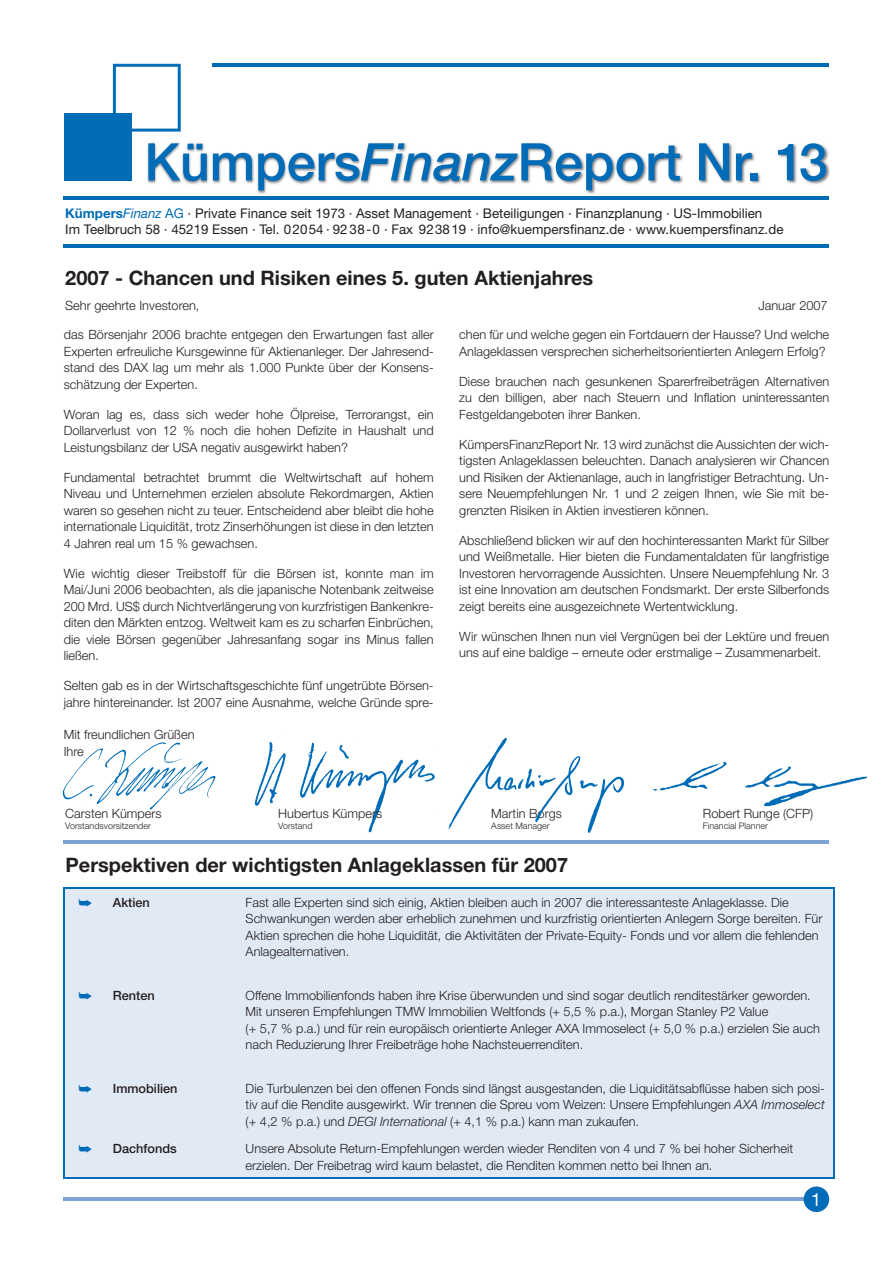
<style>
.page{position:relative;width:893px;height:1263px;background:#fff}
.page>*{position:absolute;margin:0;border:0;box-sizing:border-box;transform-origin:0 0}
.t1{font:500 51.9px "Helvetica Neue";color:#006cb7}
.t2{font:700 19.95px "Helvetica Neue";color:#231f20}
.t3{font:18px "Helvetica Neue";color:#fff}
.t4{font:13.35px/16.5px "Helvetica Neue";color:#231f20}
.t5{font:300 12.75px/16.5px "Helvetica Neue";color:#231f20;text-align:justify}
.t6{font:500 12.75px "Helvetica Neue";color:#231f20}
.t7{font:300 9px "Helvetica Neue";color:#231f20}
.s1{font-style:italic}
.s2{font-weight:700;color:#006cb7}
.s3{font-style:italic;color:#006cb7}
.s4{color:#006cb7}
</style>
<div class="page">
<img style="left:62px;top:742px;width:154px;height:68px">
<img style="left:254px;top:741px;width:175px;height:92px">
<img style="left:429px;top:738px;width:220px;height:106px">
<hr style="left:64px;top:840px;width:765px;height:3px;background:#7da3d5">
<hr style="left:64px;top:244px;width:765px;height:3px;background:#006cb7">
<svg style="left:113px;top:64px;width:68px;height:68px"></svg>
<div style="left:64px;top:113px;width:68px;height:68px;background:#006cb7"></div>
<hr style="left:212px;top:64px;width:617px;height:3px;background:#006cb7">
<hr style="left:64px;top:196px;width:765px;height:3px;background:#006cb7">
<hr style="left:64px;top:1198px;width:744px;height:3px;background:#7da3d5">
<div style="left:804px;top:1186px;width:25px;height:26px;background:#006cb7;border-radius:50%"></div>
<img style="left:147px;top:143px;width:683px;height:51px">
<img style="left:626px;top:738px;width:241px;height:94px">
<div style="left:65px;top:889px;width:769px;height:288px;background:#e1e9f5"></div>
<hr style="left:64px;top:888px;width:43px;height:1px;background:#006cb7">
<hr style="left:64px;top:889px;width:1px;height:92px;background:#006cb7">
<hr style="left:107px;top:888px;width:728px;height:1px;background:#006cb7">
<hr style="left:834px;top:889px;width:1px;height:92px;background:#006cb7">
<hr style="left:64px;top:981px;width:1px;height:93px;background:#006cb7">
<hr style="left:834px;top:981px;width:1px;height:93px;background:#006cb7">
<hr style="left:64px;top:1074px;width:1px;height:60px;background:#006cb7">
<hr style="left:834px;top:1074px;width:1px;height:60px;background:#006cb7">
<hr style="left:64px;top:1134px;width:1px;height:43px;background:#006cb7">
<hr style="left:834px;top:1134px;width:1px;height:43px;background:#006cb7">
<hr style="left:64px;top:1177px;width:771px;height:1px;background:#006cb7">
<svg style="left:79px;top:899px;width:13px;height:8px"></svg>
<svg style="left:79px;top:992px;width:13px;height:8px"></svg>
<svg style="left:79px;top:1085px;width:13px;height:8px"></svg>
<svg style="left:79px;top:1145px;width:13px;height:8px"></svg>
<p class="t1" style="left:144px;top:131px;width:685px">Kümpers<span class="s1">Finanz</span>Report Nr. 13</p>
<p class="t4" style="left:65px;top:205px;width:720px"><span class="s2">Kümpers</span><span class="s3">Finanz</span> <span class="s4">AG</span> · Private Finance seit 1973 · Asset Management · Beteiligungen · Finanzplanung · US-Immobilien<br>Im Teelbruch 58 · 45219 Essen · Tel. 02054 · 92 38-0 · Fax 923819 · info@kuempersfinanz.de · www.kuempersfinanz.de</p>
<p class="t2" style="left:65px;top:266px;width:529px">2007 - Chancen und Risiken eines 5. guten Aktienjahres</p>
<p class="t5" style="left:65px;top:296px;width:136px">Sehr geehrte Investoren,</p>
<p class="t5" style="left:758px;top:296px;width:71px">Januar 2007</p>
<p class="t5" style="left:64px;top:326px;width:371px">das Börsenjahr 2006 brachte entgegen den Erwartungen fast aller Experten erfreuliche Kursgewinne für Aktienanleger. Der Jahresend&shy;stand des DAX lag um mehr als 1.000 Punkte über der Konsens&shy;schätzung der Experten.</p>
<p class="t5" style="left:64px;top:406px;width:371px">Woran lag es, dass sich weder hohe Ölpreise, Terrorangst, ein Dollarverlust von 12 % noch die hohen Defizite in Haushalt und Leistungsbilanz der USA negativ ausgewirkt haben?</p>
<p class="t5" style="left:64px;top:469px;width:371px">Fundamental betrachtet brummt die Weltwirtschaft auf hohem Niveau und Unternehmen erzielen absolute Rekordmargen, Aktien waren so gesehen nicht zu teuer. Entscheidend aber bleibt die hohe internationale Liquidität, trotz Zinserhöhungen ist diese in den letzten 4 Jahren real um 15 % gewachsen.</p>
<p class="t5" style="left:64px;top:565px;width:371px">Wie wichtig dieser Treibstoff für die Börsen ist, konnte man im Mai/Juni 2006 beobachten, als die japanische Notenbank zeitweise 200 Mrd. US$ durch Nichtverlängerung von kurzfristigen Bankenkre&shy;diten den Märkten entzog. Weltweit kam es zu scharfen Einbrüchen, die viele Börsen gegenüber Jahresanfang sogar ins Minus fallen ließen.</p>
<p class="t5" style="left:64px;top:677px;width:371px">Selten gab es in der Wirtschaftsgeschichte fünf ungetrübte Börsen&shy;jahre hintereinander. Ist 2007 eine Ausnahme, welche Gründe spre-</p>
<p class="t5" style="left:64px;top:726px;width:132px">Mit freundlichen Grüßen<br>Ihre</p>
<p class="t5" style="left:459px;top:326px;width:371px">chen für und welche gegen ein Fortdauern der Hausse? Und welche<br>Anlageklassen versprechen sicherheitsorientierten Anlegern Erfolg?</p>
<p class="t5" style="left:459px;top:373px;width:371px">Diese brauchen nach gesunkenen Sparerfreibeträgen Alternativen zu den billigen, aber nach Steuern und Inflation uninteressanten Festgeldangeboten ihrer Banken.</p>
<p class="t5" style="left:459px;top:436px;width:371px">KümpersFinanzReport Nr. 13 wird zunächst die Aussichten der wich&shy;tigsten Anlageklassen beleuchten. Danach analysieren wir Chancen und Risiken der Aktienanlage, auch in langfristiger Betrachtung. Un&shy;sere Neuempfehlungen Nr. 1 und 2 zeigen Ihnen, wie Sie mit be&shy;grenzten Risiken in Aktien investieren können.</p>
<p class="t5" style="left:459px;top:532px;width:371px">Abschließend blicken wir auf den hochinteressanten Markt für Silber und Weißmetalle. Hier bieten die Fundamentaldaten für langfristige Investoren hervorragende Aussichten. Unsere Neuempfehlung Nr. 3 ist eine Innovation am deutschen Fondsmarkt. Der erste Silberfonds zeigt bereits eine ausgezeichnete Wertentwicklung.</p>
<p class="t5" style="left:459px;top:628px;width:371px">Wir wünschen Ihnen nun viel Vergnügen bei der Lektüre und freuen uns auf eine baldige – erneute oder erstmalige – Zusammenarbeit.</p>
<p class="t5" style="left:65px;top:805px;width:98px">Carsten Kümpers</p>
<p class="t5" style="left:278px;top:805px;width:105px">Hubertus Kümpers</p>
<p class="t5" style="left:491px;top:805px;width:72px">Martin Borgs</p>
<p class="t5" style="left:703px;top:805px;width:112px">Robert Runge (CFP)</p>
<p class="t7" style="left:65px;top:820px;width:87px">Vorstandsvorsitzender</p>
<p class="t7" style="left:278px;top:820px;width:36px">Vorstand</p>
<p class="t7" style="left:491px;top:820px;width:60px">Asset Manager</p>
<p class="t7" style="left:703px;top:820px;width:67px">Financial Planner</p>
<p class="t2" style="left:66px;top:853px;width:504px">Perspektiven der wichtigsten Anlageklassen für 2007</p>
<p class="t6" style="left:113px;top:894px;width:39px">Aktien</p>
<p class="t5" style="left:246px;top:894px;width:578px;text-align:left">Fast alle Experten sind sich einig, Aktien bleiben auch in 2007 die interessanteste Anlageklasse. Die Schwankungen werden aber erheblich zunehmen und kurzfristig orientierten Anlegern Sorge bereiten. Für Aktien sprechen die hohe Liquidität, die Aktivitäten der Private-Equity- Fonds und vor allem die fehlenden Anlagealternativen.</p>
<p class="t6" style="left:113px;top:988px;width:44px">Renten</p>
<p class="t5" style="left:246px;top:987px;width:576px;text-align:left">Offene Immobilienfonds haben ihre Krise überwunden und sind sogar deutlich renditestärker geworden.<br>Mit unseren Empfehlungen TMW Immobilien Weltfonds (+ 5,5 % p.a.), Morgan Stanley P2 Value<br>(+ 5,7 % p.a.) und für rein europäisch orientierte Anleger AXA Immoselect (+ 5,0 % p.a.) erzielen Sie auch nach Reduzierung Ihrer Freibeträge hohe Nachsteuerrenditen.</p>
<p class="t6" style="left:113px;top:1081px;width:66px">Immobilien</p>
<p class="t5" style="left:246px;top:1080px;width:581px">Die Turbulenzen bei den offenen Fonds sind längst ausgestanden, die Liquiditätsabflüsse haben sich posi&shy;tiv auf die Rendite ausgewirkt. Wir trennen die Spreu vom Weizen: Unsere Empfehlungen <span class="s1">AXA Immoselect </span>(+ 4,2 % p.a.) und <span class="s1">DEGI International</span> (+ 4,1 % p.a.) kann man zukaufen.</p>
<p class="t6" style="left:113px;top:1141px;width:66px">Dachfonds</p>
<p class="t5" style="left:246px;top:1140px;width:549px">Unsere Absolute Return-Empfehlungen werden wieder Renditen von 4 und 7 % bei hoher Sicherheit erzielen. Der Freibetrag wird kaum belastet, die Renditen kommen netto bei Ihnen an.</p>
<p class="t3" style="left:811px;top:1189px;width:12px">1</p>
</div>
